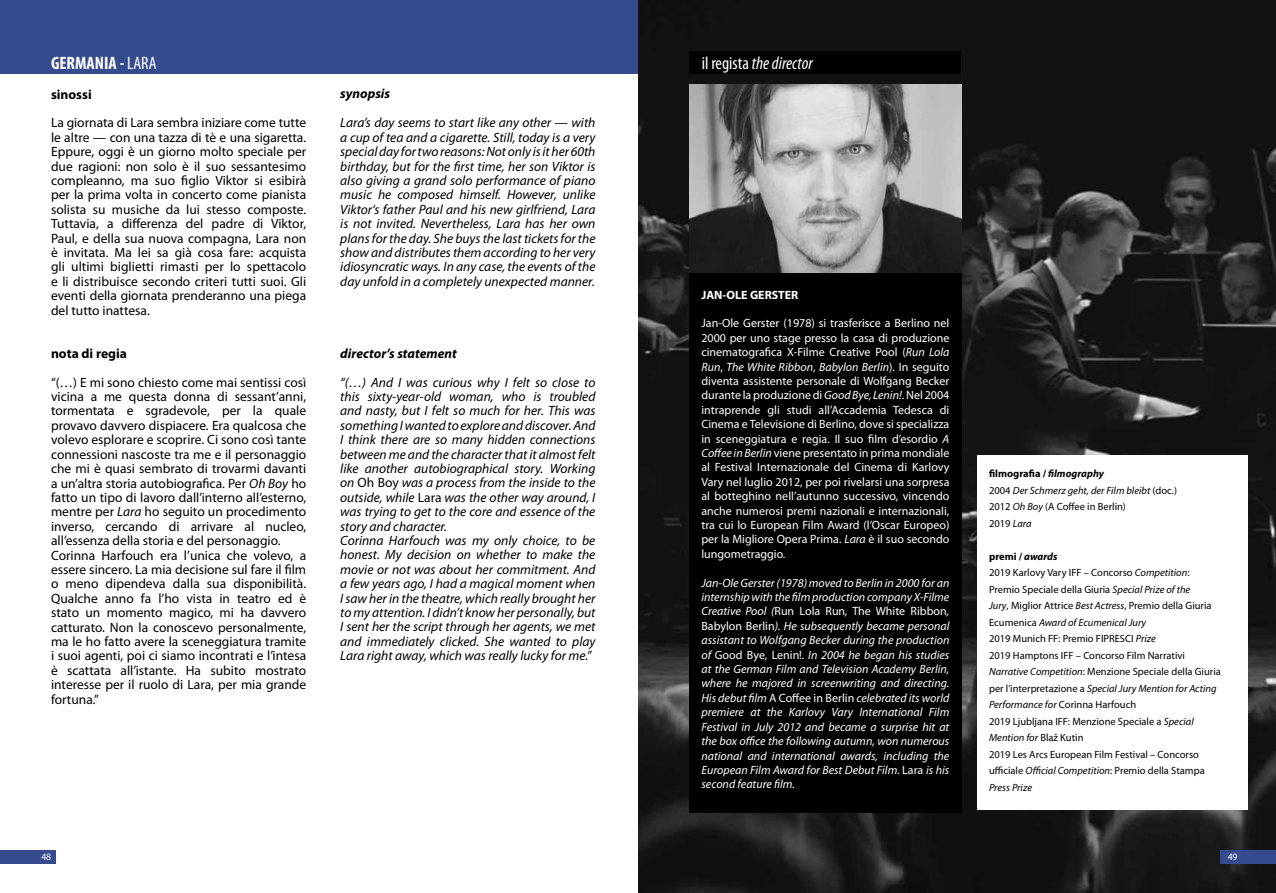
<style>
.page{position:relative;width:1276px;height:893px;background:#fff}
.page>*{position:absolute;margin:0;border:0;box-sizing:border-box;transform-origin:0 0}
.t1{font:italic condensed 18px "Myriad Pro";color:#fff}
.t2{font:700 condensed 18px "Myriad Pro";color:#fff}
.t3{font:13.5px/14.4px "Myriad Pro";color:#000;text-align:justify}
.t4{font:italic 13.5px/14.4px "Myriad Pro";color:#000;text-align:justify}
.t5{font:italic 700 13.5px "Myriad Pro";color:#000}
.t6{font:700 13.5px "Myriad Pro";color:#000}
.t7{font:12px/14.4px "Myriad Pro";color:#fff;text-align:justify}
.t8{font:italic 12px/14.4px "Myriad Pro";color:#fff;text-align:justify}
.t9{font:700 12px "Myriad Pro";color:#fff}
.t10{font:10.5px/16.5px "Myriad Pro";color:#000}
.t11{font:italic 10.5px/16.5px "Myriad Pro";color:#000}
.t12{font:9.75px "Myriad Pro";color:#fff}
.s1{font-weight:400}
.s2{font-style:normal}
.s3{font-style:italic}
.s4{font-weight:700;font-style:normal}
.s5{font-weight:700}
.s6{font-weight:700;font-style:italic}
</style>
<div class="page">
<div style="left:0;top:850px;width:55px;height:13px;background:#364b8d"></div>
<div style="left:0;top:0;width:638px;height:73px;background:#364b8d"></div>
<img style="left:638px;top:0;width:638px;height:893px">
<div style="left:1220px;top:850px;width:56px;height:13px;background:#364b8d"></div>
<div style="left:689px;top:264px;width:272px;height:548px;background:#000"></div>
<div style="left:689px;top:51px;width:272px;height:22px;background:#000"></div>
<img style="left:689px;top:85px;width:272px;height:187px">
<div style="left:977px;top:455px;width:270px;height:355px;background:#fff"></div>
<h1 class="t2" style="left:51px;top:51px;width:107px">GERMANIA - <span class="s1">LARA</span></h1>
<h1 class="t1" style="left:702px;top:52px;width:113px"><span class="s2">il regista</span> the director</h1>
<p class="t6" style="left:51px;top:85px;width:42px">sinossi</p>
<p class="t3" style="left:51px;top:115px;width:257px">La giornata di Lara sembra iniziare come tutte le altre — con una tazza di tè e una sigaretta.<br>Eppure, oggi è un giorno molto speciale per due ragioni: non solo è il suo sessantesimo compleanno, ma suo figlio Viktor si esibirà per la prima volta in concerto come pianista solista su musiche da lui stesso composte.<br>Tuttavia, a differenza del padre di Viktor, Paul, e della sua nuova compagna, Lara non è invitata. Ma lei sa già cosa fare: acquista gli ultimi biglietti rimasti per lo spettacolo e li distribuisce secondo criteri tutti suoi. Gli eventi della giornata prenderanno una piega del tutto inattesa.</p>
<p class="t6" style="left:51px;top:345px;width:77px">nota di regia</p>
<p class="t3" style="left:51px;top:375px;width:257px;text-align:left">“(…) E mi sono chiesto come mai sentissi così vicina a me questa donna di sessant’anni, tormentata e sgradevole, per la quale provavo davvero dispiacere. Era qualcosa che volevo esplorare e scoprire. Ci sono così tante connessioni nascoste tra me e il personaggio che mi è quasi sembrato di trovarmi davanti a un’altra storia autobiografica. Per <span class="s3">Oh Boy</span> ho fatto un tipo di lavoro dall’interno all’esterno, mentre per <span class="s3">Lara</span> ho seguito un procedimento inverso, cercando di arrivare al nucleo, all’essenza della storia e del personaggio.<br>Corinna Harfouch era l’unica che volevo, a essere sincero. La mia decisione sul fare il film o meno dipendeva dalla sua disponibilità.<br>Qualche anno fa l’ho vista in teatro ed è stato un momento magico, mi ha davvero catturato. Non la conoscevo personalmente, ma le ho fatto avere la sceneggiatura tramite i suoi agenti, poi ci siamo incontrati e l’intesa è scattata all’istante. Ha subito mostrato interesse per il ruolo di Lara, per mia grande fortuna.”</p>
<p class="t5" style="left:340px;top:85px;width:51px">synopsis</p>
<p class="t4" style="left:340px;top:115px;width:257px">Lara’s day seems to start like any other — with a cup of tea and a cigarette. Still, today is a very special day for two reasons: Not only is it her 60th birthday, but for the first time, her son Viktor is also giving a grand solo performance of piano music he composed himself. However, unlike Viktor‘s father Paul and his new girlfriend, Lara is not invited. Nevertheless, Lara has her own plans for the day. She buys the last tickets for the show and distributes them according to her very idiosyncratic ways. In any case, the events of the day unfold in a completely unexpected manner.</p>
<p class="t5" style="left:340px;top:344px;width:118px">director’s statement</p>
<p class="t4" style="left:340px;top:375px;width:257px;text-align:left">“(…) And I was curious why I felt so close to this sixty-year-old woman, who is troubled and nasty, but I felt so much for her. This was something I wanted to explore and discover. And I think there are so many hidden connections between me and the character that it almost felt like another autobiographical story. Working on <span class="s2">Oh Boy</span> was a process from the inside to the outside, while <span class="s2">Lara</span> was the other way around, I was trying to get to the core and essence of the story and character.<br>Corinna Harfouch was my only choice, to be honest. My decision on whether to make the movie or not was about her commitment. And a few years ago, I had a magical moment when I saw her in the theatre, which really brought her to my attention. I didn’t know her personally, but I sent her the script through her agents, we met and immediately clicked. She wanted to play Lara right away, which was really lucky for me.”</p>
<p class="t9" style="left:701px;top:287px;width:98px">JAN-OLE GERSTER</p>
<p class="t7" style="left:701px;top:316px;width:249px">Jan-Ole Gerster (1978) si trasferisce a Berlino nel 2000 per uno stage presso la casa di produzione cinematografica X-Filme Creative Pool (<span class="s3">Run Lola Run</span>, <span class="s3">The White Ribbon</span>, <span class="s3">Babylon Berlin</span>). In seguito diventa assistente personale di Wolfgang Becker durante la produzione di <span class="s3">Good Bye, Lenin!</span>. Nel 2004 intraprende gli studi all’Accademia Tedesca di Cinema e Televisione di Berlino, dove si specializza in sceneggiatura e regia. Il suo film d’esordio <span class="s3">A Coffee in Berlin</span> viene presentato in prima mondiale al Festival Internazionale del Cinema di Karlovy Vary nel luglio 2012, per poi rivelarsi una sorpresa al botteghino nell’autunno successivo, vincendo anche numerosi premi nazionali e internazionali, tra cui lo European Film Award (l’Oscar Europeo) per la Migliore Opera Prima. <span class="s3">Lara</span> è il suo secondo lungometraggio.</p>
<p class="t8" style="left:701px;top:575px;width:249px">Jan-Ole Gerster (1978) moved to Berlin in 2000 for an internship with the film production company X-Filme Creative Pool (<span class="s2">Run Lola Run</span>, <span class="s2">The White Ribbon</span>, <span class="s2">Babylon Berlin</span>). He subsequently became personal assistant to Wolfgang Becker during the production of <span class="s2">Good Bye, Lenin!</span>. In 2004 he began his studies at the German Film and Television Academy Berlin, where he majored in screenwriting and directing.<br>His debut film <span class="s2">A Coffee in Berlin</span> celebrated its world premiere at the Karlovy Vary International Film Festival in July 2012 and became a surprise hit at the box office the following autumn, won numerous national and international awards, including the European Film Award for Best Debut Film. <span class="s2">Lara</span> is his second feature film.</p>
<p class="t11" style="left:989px;top:465px;width:189px"><span class="s4">filmografia /</span> <span class="s5">filmography<br></span><span class="s2">2004</span> Der Schmerz geht, der Film bleibt <span class="s2">(doc.)<br>2012</span> Oh Boy <span class="s2">(A Coffee in Berlin)<br>2019</span> Lara</p>
<p class="t10" style="left:989px;top:548px;width:233px"><span class="s5">premi /</span> <span class="s6">awards<br></span>2019 Karlovy Vary IFF – Concorso <span class="s3">Competition</span>:<br>Premio Speciale della Giuria <span class="s3">Special Prize of the<br>Jury</span>, Miglior Attrice <span class="s3">Best Actress</span>, Premio della Giuria Ecumenica <span class="s3">Award of Ecumenical Jury<br></span>2019 Munich FF: Premio FIPRESCI <span class="s3">Prize<br></span>2019 Hamptons IFF – Concorso Film Narrativi <span class="s3">Narrative Competition</span>: Menzione Speciale della Giuria per l’interpretazione a <span class="s3">Special Jury Mention for Acting Performance for</span> Corinna Harfouch<br>2019 Ljubljana IFF: Menzione Speciale a <span class="s3">Special Mention for</span> Blaž Kutin<br>2019 Les Arcs European Film Festival – Concorso ufficiale <span class="s3">Official Competition</span>: Premio della Stampa <span class="s3">Press Prize</span></p>
<p class="t12" style="left:41px;top:850px;width:11px">48</p>
<p class="t12" style="left:1227px;top:850px;width:11px">49</p>
</div>
